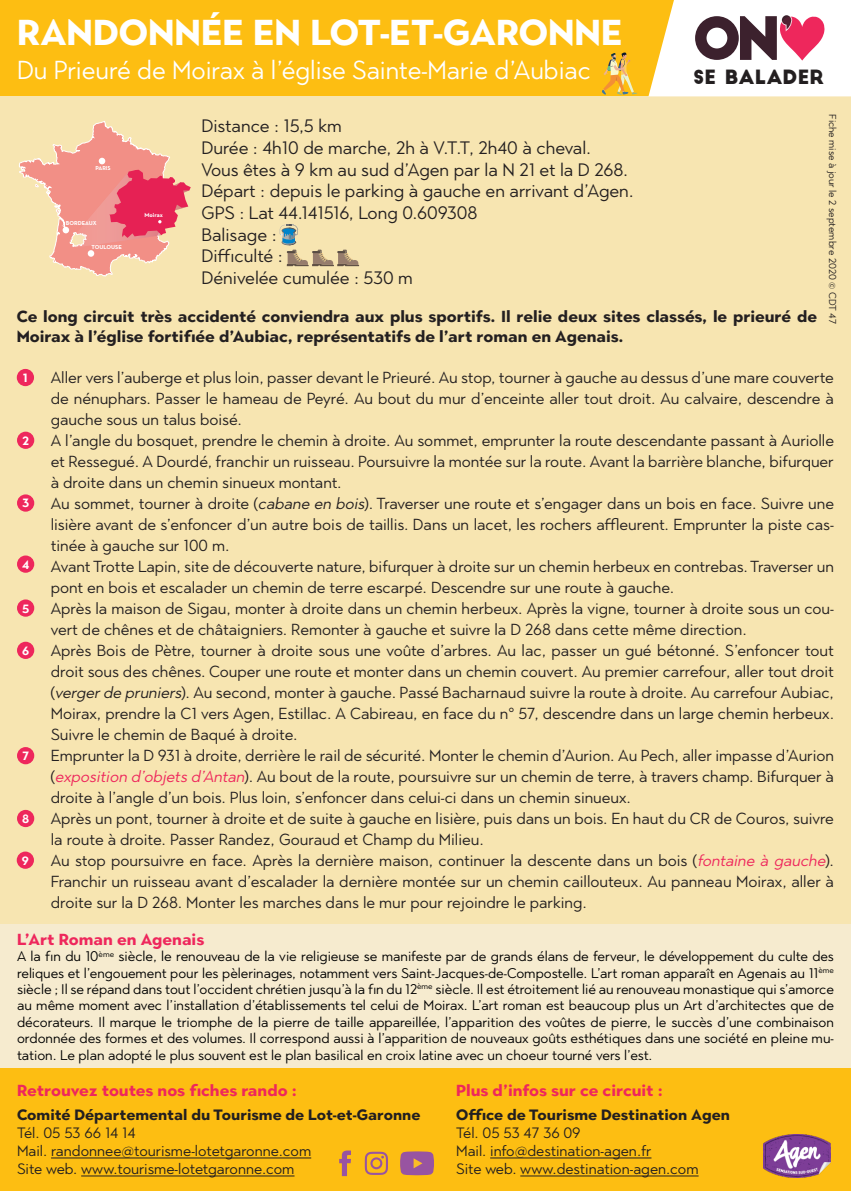
<style>
.page{position:relative;width:851px;height:1191px;background:#fff}
.page>*{position:absolute;margin:0;border:0;box-sizing:border-box;transform-origin:0 0}
.t1{font:700 36px "Town 80 Text";color:#fff}
.t2{font:26px "Town 80 Text";color:#fff}
.t3{font:19.2px "Big John";color:#231f20}
.t4{font:18px "Town 80 Text";color:#231f20}
.t5{font:16px/21px "Town 80 Text";color:#231f20;text-align:justify}
.t6{font:700 16px/20px "Town 80 Text";color:#231f20}
.t7{font:700 16px "Town 80 Text";color:#ee275c}
.t8{font:15px "Town 80 Text";color:#231f20}
.t9{font:700 15px "Town 80 Text";color:#231f20}
.t10{font:14px/16.4px "Town 80 Text";color:#000;text-align:justify}
.t11{font:700 12px "Town 80 Text";color:#fff}
.t12{font:10px "Town 80 Text";color:#231f20}
.t13{font:700 6.2px "Neutra Text";color:#fff}
.t14{font:700 5.8px "Neutra Text";color:#fff}
.s1{font-style:italic}
.s2{font-style:italic;color:#ee275c}
</style>
<div class="page">
<div style="left:0;top:0;width:850px;height:96px;background:#fdbe12"></div>
<div style="left:0;top:1063px;width:850px;height:127px;background:#fdbe12"></div>
<div style="left:0;top:96px;width:850px;height:828px;background:#f7e5b1"></div>
<svg style="left:648px;top:0;width:202px;height:96px;background:#e5d1ca"></svg>
<svg style="left:602px;top:53px;width:35px;height:42px"></svg>
<svg style="left:19px;top:121px;width:172px;height:156px"></svg>
<div style="left:0;top:924px;width:850px;height:144px;background:#f6ebcf"></div>
<hr style="left:51px;top:1157px;width:260px;height:1px;background:#231f20">
<hr style="left:81px;top:1175px;width:213px;height:1px;background:#231f20">
<svg style="left:400px;top:1151px;width:34px;height:24px"></svg>
<svg style="left:339px;top:1150px;width:12px;height:26px"></svg>
<svg style="left:365px;top:1151px;width:23px;height:23px"></svg>
<div style="left:17px;top:369px;width:17px;height:17px;background:#ee275c;border-radius:50%"></div>
<div style="left:17px;top:431px;width:17px;height:18px;background:#ee275c;border-radius:50%"></div>
<div style="left:17px;top:494px;width:17px;height:17px;background:#ee275c;border-radius:50%"></div>
<div style="left:17px;top:555px;width:17px;height:18px;background:#ee275c;border-radius:50%"></div>
<div style="left:17px;top:599px;width:17px;height:17px;background:#ee275c;border-radius:50%"></div>
<div style="left:17px;top:641px;width:17px;height:18px;background:#ee275c;border-radius:50%"></div>
<div style="left:17px;top:747px;width:17px;height:17px;background:#ee275c;border-radius:50%"></div>
<svg style="left:279px;top:224px;width:80px;height:42px"></svg>
<div style="left:17px;top:810px;width:17px;height:17px;background:#ee275c;border-radius:50%"></div>
<div style="left:17px;top:851px;width:17px;height:17px;background:#ee275c;border-radius:50%"></div>
<hr style="left:490px;top:1157px;width:161px;height:1px;background:#231f20">
<hr style="left:520px;top:1175px;width:178px;height:1px;background:#231f20">
<img style="left:763px;top:1134px;width:67px;height:43px">
<p class="t1" style="left:17px;top:9px;width:607px">RANDONNÉE EN LOT-ET-GARONNE</p>
<p class="t2" style="left:17px;top:53px;width:575px">Du Prieuré de Moirax à l’église Sainte-Marie d’Aubiac</p>
<p class="t3" style="left:693px;top:68px;width:132px">SE BALADER</p>
<p class="t12" style="left:838px;top:114px;width:211px;rotate:90deg">Fiche mise à jour le 2 septembre 2020 © CDT 47</p>
<p class="t4" style="left:201px;top:115px;width:142px">Distance : 15,5 km</p>
<p class="t4" style="left:201px;top:136px;width:391px">Durée : 4h10 de marche, 2h à V.T.T, 2h40 à cheval.</p>
<p class="t4" style="left:201px;top:158px;width:428px">Vous êtes à 9 km au sud d’Agen par la N 21 et la D 268.</p>
<p class="t4" style="left:201px;top:179px;width:434px">Départ : depuis le parking à gauche en arrivant d’Agen.</p>
<p class="t4" style="left:201px;top:201px;width:277px">GPS : Lat 44.141516, Long 0.609308</p>
<p class="t4" style="left:201px;top:223px;width:77px">Balisage :</p>
<p class="t4" style="left:201px;top:244px;width:83px">Difficulté :</p>
<p class="t4" style="left:201px;top:266px;width:213px">Dénivelée cumulée : 530 m</p>
<p class="t6" style="left:17px;top:306px;width:801px">Ce long circuit très accidenté conviendra aux plus sportifs. Il relie deux sites classés, le prieuré de<br>Moirax à l’église fortifiée d’Aubiac, représentatifs de l’art roman en Agenais.</p>
<p class="t5" style="left:51px;top:367px;width:784px">Aller vers l’auberge et plus loin, passer devant le Prieuré. Au stop, tourner à gauche au dessus d’une mare couverte de nénuphars. Passer le hameau de Peyré. Au bout du mur d’enceinte aller tout droit. Au calvaire, descendre à gauche sous un talus boisé.</p>
<p class="t5" style="left:51px;top:430px;width:784px">A l’angle du bosquet, prendre le chemin à droite. Au sommet, emprunter la route descendante passant à Auriolle et Ressegué. A Dourdé, franchir un ruisseau. Poursuivre la montée sur la route. Avant la barrière blanche, bifurquer à droite dans un chemin sinueux montant.</p>
<p class="t5" style="left:51px;top:493px;width:784px">Au sommet, tourner à droite (<span class="s1">cabane en bois</span>). Traverser une route et s’engager dans un bois en face. Suivre une lisière avant de s’enfoncer d’un autre bois de taillis. Dans un lacet, les rochers affleurent. Emprunter la piste cas&shy;tinée à gauche sur 100 m.</p>
<p class="t5" style="left:51px;top:556px;width:784px">Avant Trotte Lapin, site de découverte nature, bifurquer à droite sur un chemin herbeux en contrebas. Traverser un pont en bois et escalader un chemin de terre escarpé. Descendre sur une route à gauche.</p>
<p class="t5" style="left:51px;top:598px;width:784px">Après la maison de Sigau, monter à droite dans un chemin herbeux. Après la vigne, tourner à droite sous un cou&shy;vert de chênes et de châtaigniers. Remonter à gauche et suivre la D 268 dans cette même direction.</p>
<p class="t5" style="left:51px;top:640px;width:784px">Après Bois de Pètre, tourner à droite sous une voûte d’arbres. Au lac, passer un gué bétonné. S’enfoncer tout droit sous des chênes. Couper une route et monter dans un chemin couvert. Au premier carrefour, aller tout droit (<span class="s1">vergerde pruniers</span>). Au second, monter à gauche. Passé Bacharnaud suivre la route à droite. Au carrefour Aubiac, Moirax, prendre la C1 vers Agen, Estillac. A Cabireau, en face du n° 57, descendre dans un large chemin herbeux.<br>Suivre le chemin de Baqué à droite.</p>
<p class="t5" style="left:51px;top:745px;width:784px">Emprunter la D 931 à droite, derrière le rail de sécurité. Monter le chemin d’Aurion. Au Pech, aller impasse d’Aurion (<span class="s2">exposition d’objets d’Antan</span>). Au bout de la route, poursuivre sur un chemin de terre, à travers champ. Bifurquer à droite à l’angle d’un bois. Plus loin, s’enfoncer dans celui-ci dans un chemin sinueux.</p>
<p class="t5" style="left:51px;top:808px;width:784px">Après un pont, tourner à droite et de suite à gauche en lisière, puis dans un bois. En haut du CR de Couros, suivre la route à droite. Passer Randez, Gouraud et Champ du Milieu.</p>
<p class="t5" style="left:51px;top:850px;width:784px">Au stop poursuivre en face. Après la dernière maison, continuer la descente dans un bois (<span class="s2">fontaine à gauche</span>).<br>Franchir un ruisseau avant d’escalader la dernière montée sur un chemin caillouteux. Au panneau Moirax, aller à droite sur la D 268. Monter les marches dans le mur pour rejoindre le parking.</p>
<p class="t7" style="left:17px;top:928px;width:189px">L’Art Roman en Agenais</p>
<p class="t10" style="left:17px;top:948px;width:818px">A la fin du 10<sup>ème</sup> siècle, le renouveau de la vie religieuse se manifeste par de grands élans de ferveur, le développement du culte des reliques et l’engouement pour les pèlerinages, notamment vers Saint-Jacques-de-Compostelle. L’art roman apparaît en Agenais au 11<sup>ème </sup>siècle ; Il se répand dans tout l’occident chrétien jusqu’à la fin du 12<sup>ème</sup> siècle. Il est étroitement lié au renouveau monastique qui s’amorce au même moment avec l’installation d’établissements tel celui de Moirax. L’art roman est beaucoup plus un Art d’architectes que de décorateurs. Il marque le triomphe de la pierre de taille appareillée, l’apparition des voûtes de pierre, le succès d’une combinaison ordonnée des formes et des volumes. Il correspond aussi à l’apparition de nouveaux goûts esthétiques dans une société en pleine mu&shy;tation. Le plan adopté le plus souvent est le plan basilical en croix latine avec un choeur tourné vers l’est.</p>
<p class="t7" style="left:17px;top:1080px;width:281px">Retrouvez toutes nos fiches rando :</p>
<p class="t9" style="left:17px;top:1105px;width:405px">Comité Départemental du Tourisme de Lot-et-Garonne</p>
<p class="t8" style="left:17px;top:1123px;width:120px">Tél. 05 53 66 14 14</p>
<p class="t8" style="left:17px;top:1141px;width:296px">Mail. randonnee@tourisme-lotetgaronne.com</p>
<p class="t8" style="left:17px;top:1159px;width:279px">Site web. www.tourisme-lotetgaronne.com</p>
<p class="t14" style="left:95px;top:165px;width:17px">PARIS</p>
<p class="t13" style="left:144px;top:211px;width:20px">Moirax</p>
<p class="t14" style="left:66px;top:220px;width:32px">BORDEAUX</p>
<p class="t14" style="left:91px;top:244px;width:32px">TOULOUSE</p>
<p class="t11" style="left:23px;top:370px;width:6px">1</p>
<p class="t11" style="left:22px;top:433px;width:8px">2</p>
<p class="t11" style="left:22px;top:495px;width:9px">3</p>
<p class="t11" style="left:22px;top:556px;width:9px">4</p>
<p class="t11" style="left:22px;top:600px;width:9px">5</p>
<p class="t11" style="left:22px;top:643px;width:9px">6</p>
<p class="t11" style="left:22px;top:748px;width:8px">7</p>
<p class="t11" style="left:22px;top:811px;width:9px">8</p>
<p class="t11" style="left:22px;top:852px;width:9px">9</p>
<p class="t7" style="left:456px;top:1080px;width:208px">Plus d’infos sur ce circuit :</p>
<p class="t9" style="left:456px;top:1105px;width:275px">Office de Tourisme Destination Agen</p>
<p class="t8" style="left:456px;top:1123px;width:126px">Tél. 05 53 47 36 09</p>
<p class="t8" style="left:456px;top:1141px;width:197px">Mail. info@destination-agen.fr</p>
<p class="t8" style="left:456px;top:1159px;width:244px">Site web. www.destination-agen.com</p>
</div>
